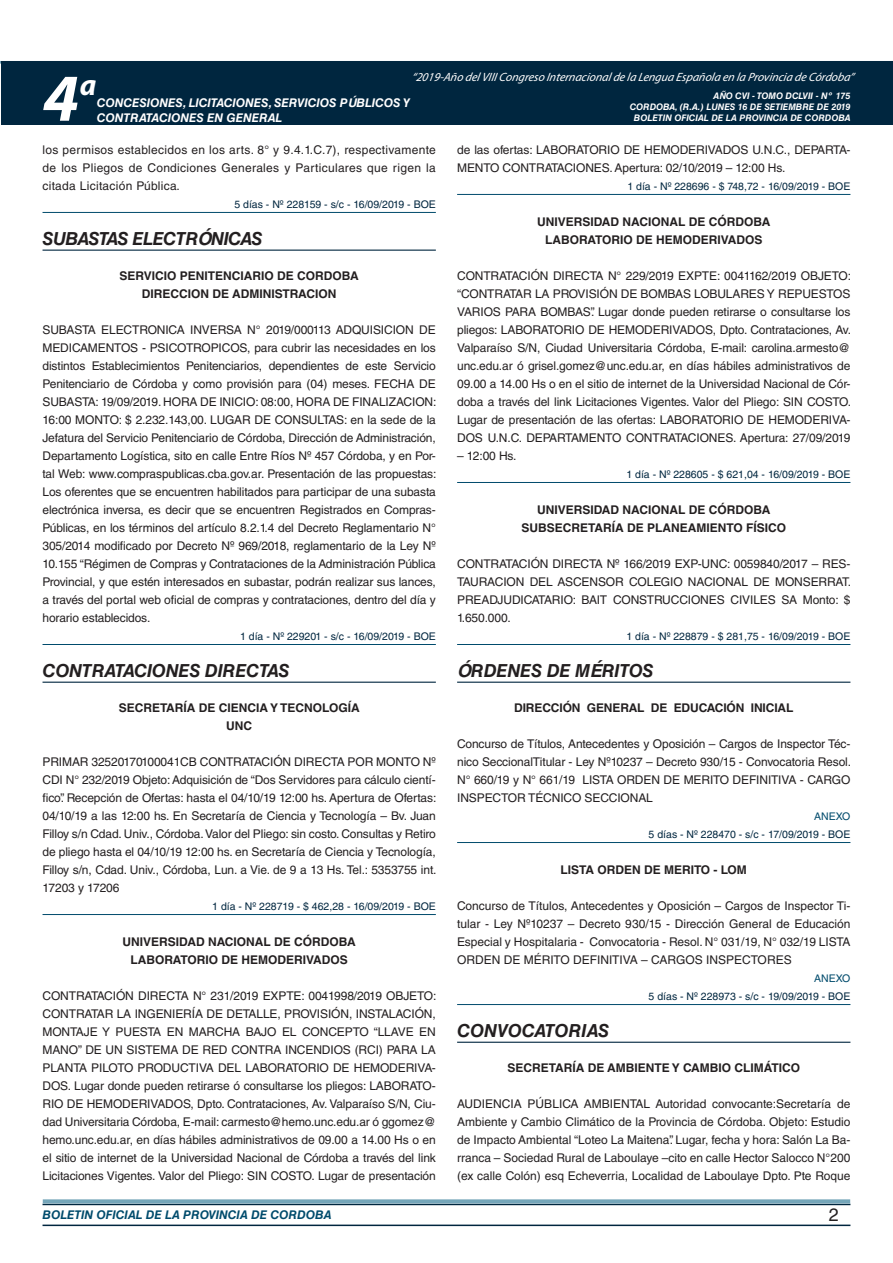
<style>
.page{position:relative;width:893px;height:1263px;background:#fff}
.page>*{position:absolute;margin:0;border:0;box-sizing:border-box;transform-origin:0 0}
.t1{font:italic 700 67.5px "Myriad Pro";color:#fff}
.t2{font:italic 700 30px "Myriad Pro";color:#fff}
.t3{font:italic 700 18px "Helvetica LT Std";letter-spacing:-.01em;color:#231f20}
.t4{font:18px "Helvetica LT Std";color:#231f20}
.t5{font:12px/18px "Helvetica LT Std";letter-spacing:-.01em;color:#231f20;text-align:justify}
.t6{font:700 12px/18px "Helvetica LT Std";color:#231f20;text-align:center}
.t7{font:italic 12px "Myriad Pro";color:#fff}
.t8{font:italic 700 12px/14.4px "Helvetica LT Std";color:#fff}
.t9{font:italic 700 12px "Helvetica LT Std";color:#004b6c}
.t10{font:10.5px "Helvetica LT Std";color:#00263f}
.t11{font:10.5px "Helvetica LT Std";color:#004b6c}
.t12{font:italic 700 9px/10.8px "Helvetica LT Std";color:#fff;text-align:right}
</style>
<div class="page">
<hr style="left:43px;top:1224px;width:807px;height:2px;background:#00263f">
<div style="left:42px;top:1198px;width:809px;height:8px;background:#fff;opacity:.75"></div>
<div style="left:1px;top:61px;width:892px;height:64px;background:#00263f"></div>
<hr style="left:43px;top:212px;width:393px;height:1px;background:#004b6c">
<hr style="left:43px;top:250px;width:393px;height:1px;background:#00263f">
<hr style="left:43px;top:644px;width:393px;height:1px;background:#004b6c">
<hr style="left:43px;top:682px;width:393px;height:1px;background:#00263f">
<hr style="left:43px;top:914px;width:393px;height:1px;background:#004b6c">
<hr style="left:457px;top:194px;width:393px;height:1px;background:#004b6c">
<hr style="left:457px;top:482px;width:393px;height:1px;background:#004b6c">
<hr style="left:457px;top:644px;width:393px;height:1px;background:#004b6c">
<hr style="left:457px;top:682px;width:393px;height:1px;background:#00263f">
<hr style="left:457px;top:842px;width:393px;height:1px;background:#004b6c">
<hr style="left:457px;top:1004px;width:393px;height:1px;background:#004b6c">
<hr style="left:457px;top:1042px;width:393px;height:1px;background:#00263f">
<p class="t7" style="left:412px;top:70px;width:444px">“2019-Año delVIIICongreso Internacionalde la Lengua Esp añola en la Provincia de Córdoba”</p>
<h1 class="t1" style="left:43px;top:54px;width:38px">4</h1>
<h2 class="t2" style="left:80px;top:66px;width:18px">a</h2>
<p class="t12" style="left:630px;top:91px;width:222px">AÑO CVI - TOMO DCLVII - Nº 175<br>CORDOBA, (R.A.) LUNES 16 DE SETIEMBRE DE 2019</p>
<p class="t8" style="left:97px;top:96px;width:315px">CONCESIONES, LICITACIONES, SERVICIOS PÚBLICOS Y<br>CONTRATACIONES EN GENERAL</p>
<p class="t12" style="left:634px;top:112px;width:218px">BOLETIN OFICIAL DE LA PROVINCIA DE CORDOBA</p>
<p class="t5" style="left:43px;top:141px;width:395px">los permisos establecidos en los arts. 8° y 9.4.1.C.7), respectivamente de los Pliegos de Condiciones Generales y Particulares que rigen la citada Licitación Pública.</p>
<p class="t10" style="left:234px;top:198px;width:203px">5 días - Nº 228159 - s/c - 16/09/2019 - BOE</p>
<h3 class="t3" style="left:43px;top:228px;width:221px">SUBASTAS ELECTRÓNICAS</h3>
<p class="t6" style="left:120px;top:266px;width:241px">SERVICIO PENITENCIARIO DE CORDOBA<br>DIRECCION DE ADMINISTRACION</p>
<p class="t5" style="left:43px;top:321px;width:395px">SUBASTA ELECTRONICA INVERSA N° 2019/000113 ADQUISICION DE MEDICAMENTOS - PSICOTROPICOS, para cubrir las necesidades en los distintos Establecimientos Penitenciarios, dependientes de este Servicio Penitenciario de Córdoba y como provisión para (04) meses. FECHA DE SUBASTA: 19/09/2019. HORA DE INICIO: 08:00, HORA DE FINALIZACION:<br>16:00 MONTO: $ 2.232.143,00. LUGAR DE CONSULTAS: en la sede de la Jefatura del Servicio Penitenciario de Córdoba, Dirección de Administración, Departamento Logística, sito en calle Entre Ríos Nº 457 Córdoba, y en Por&shy;tal Web: www.compraspublicas.cba.gov.ar. Presentación de las propuestas:<br>Los oferentes que se encuentren habilitados para participar de una subasta electrónica inversa, es decir que se encuentren Registrados en Compras-Públicas, en los términos del artículo 8.2.1.4 del Decreto Reglamentario N° 305/2014 modificado por Decreto Nº 969/2018, reglamentario de la Ley Nº 10.155 “Régimen de Compras y Contrataciones de la Administración Pública Provincial, y que estén interesados en subastar, podrán realizar sus lances, a través del portal web oficial de compras y contrataciones, dentro del día y horario establecidos.</p>
<p class="t10" style="left:240px;top:630px;width:197px">1 día - Nº 229201 - s/c - 16/09/2019 - BOE</p>
<h3 class="t3" style="left:43px;top:660px;width:248px">CONTRATACIONES DIRECTAS</h3>
<p class="t6" style="left:119px;top:698px;width:17px">SECRETARÍA</p>
<p class="t6" style="left:199px;top:698px;width:37px">DE CIENCIA</p>
<p class="t6" style="left:270px;top:698px;width:27px">Y TECNOLOGÍA</p>
<p class="t6" style="left:226px;top:716px;width:27px">UNC</p>
<p class="t5" style="left:43px;top:753px;width:396px">PRIMAR 32520170100041CB CONTRATACIÓN DIRECTA POR MONTO Nº CDI N° 232/2019 Objeto: Adquisición de “Dos Servidores para cálculo cientí&shy;fico”. Recepción de Ofertas: hasta el 04/10/19 12:00 hs. Apertura de Ofertas:<br>04/10/19 a las 12:00 hs. En Secretaría de Ciencia y Tecnología – Bv. Juan Filloy s/n Cdad. Univ., Córdoba. Valor del Pliego: sin costo. Consultas y Retiro de pliego hasta el 04/10/19 12:00 hs. en Secretaría de Ciencia y Tecnología, Filloy s/n, Cdad. Univ., Córdoba, Lun. a Vie. de 9 a 13 Hs. Tel.: 5353755 int.<br>17203 y 17206</p>
<p class="t10" style="left:212px;top:900px;width:225px">1 día - Nº 228719 - $ 462,28 - 16/09/2019 - BOE</p>
<p class="t6" style="left:123px;top:932px;width:235px">UNIVERSIDAD NACIONAL DE CÓRDOBA<br>LABORATORIO DE HEMODERIVADOS</p>
<p class="t5" style="left:43px;top:987px;width:395px">CONTRATACIÓN DIRECTA N° 231/2019 EXPTE: 0041998/2019 OBJETO:<br>CONTRATAR LA INGENIERÍA DE DETALLE, PROVISIÓN, INSTALACIÓN, MONTAJE Y PUESTA EN MARCHA BAJO EL CONCEPTO “LLAVE EN MANO” DE UN SISTEMA DE RED CONTRA INCENDIOS (RCI) PARA LA PLANTA PILOTO PRODUCTIVA DEL LABORATORIO DE HEMODERIVA-DOS. Lugar donde pueden retirarse ó consultarse los pliegos: LABORATO-RIO DE HEMODERIVADOS, Dpto. Contrataciones, Av. Valparaíso S/N, Ciu&shy;dad Universitaria Córdoba, E-mail: carmesto@hemo.unc.edu.ar ó ggomez@ hemo.unc.edu.ar, en días hábiles administrativos de 09.00 a 14.00 Hs o en el sitio de internet de la Universidad Nacional de Córdoba a través del link Licitaciones Vigentes. Valor del Pliego: SIN COSTO. Lugar de presentación</p>
<p class="t5" style="left:457px;top:141px;width:395px">de las ofertas: LABORATORIO DE HEMODERIVADOS U.N.C., DEPARTA-<br>MENTO CONTRATACIONES. Apertura: 02/10/2019 – 12:00 Hs.</p>
<p class="t10" style="left:627px;top:180px;width:225px">1 día - Nº 228696 - $ 748,72 - 16/09/2019 - BOE</p>
<p class="t6" style="left:537px;top:212px;width:235px">UNIVERSIDAD NACIONAL DE CÓRDOBA<br>LABORATORIO DE HEMODERIVADOS</p>
<p class="t5" style="left:457px;top:267px;width:396px">CONTRATACIÓN DIRECTA N° 229/2019 EXPTE: 0041162/2019 OBJETO: “CONTRATAR LA PROVISIÓN DE BOMBAS LOBULARES Y REPUESTOS VARIOS PARA BOMBAS”. Lugar donde pueden retirarse o consultarse los pliegos: LABORATORIO DE HEMODERIVADOS, Dpto. Contrataciones, Av.<br>Valparaíso S/N, Ciudad Universitaria Córdoba, E-mail: carolina.armesto@ unc.edu.ar ó grisel.gomez@unc.edu.ar, en días hábiles administrativos de 09.00 a 14.00 Hs o en el sitio de internet de la Universidad Nacional de Cór&shy;doba a través del link Licitaciones Vigentes. Valor del Pliego: SIN COSTO.<br>Lugar de presentación de las ofertas: LABORATORIO DE HEMODERIVA-DOS U.N.C. DEPARTAMENTO CONTRATACIONES. Apertura: 27/09/2019</p>
<p class="t5" style="left:457px;top:447px;width:61px">– 12:00 Hs.</p>
<p class="t10" style="left:626px;top:468px;width:226px">1 día - Nº 228605 - $ 621,04 - 16/09/2019 - BOE</p>
<p class="t6" style="left:522px;top:500px;width:250px;text-align:left;text-indent:16px">UNIVERSIDAD NACIONAL DE CÓRDOBA<br>SUBSECRETARÍA</p>
<p class="t6" style="left:627px;top:518px;width:37px">DE PLANEAMIENTO</p>
<p class="t6" style="left:746px;top:518px;width:15px">FÍSICO</p>
<p class="t5" style="left:457px;top:555px;width:396px">CONTRATACIÓN DIRECTA Nº 166/2019 EXP-UNC: 0059840/2017 – RES-TAURACION DEL ASCENSOR COLEGIO NACIONAL DE MONSERRAT.<br>PREADJUDICATARIO: BAIT CONSTRUCCIONES CIVILES SA Monto: $ 1.650.000.</p>
<p class="t10" style="left:626px;top:630px;width:226px">1 día - Nº 228879 - $ 281,75 - 16/09/2019 - BOE</p>
<h3 class="t3" style="left:457px;top:660px;width:198px">ÓRDENES DE MÉRITOS</h3>
<p class="t6" style="left:514px;top:698px;width:281px">DIRECCIÓN GENERAL DE EDUCACIÓN INICIAL</p>
<p class="t5" style="left:457px;top:735px;width:395px">Concurso de Títulos, Antecedentes y Oposición – Cargos de Inspector Téc&shy;nico SeccionalTitular - Ley Nº10237 – Decreto 930/15 - Convocatoria Resol.<br>N° 660/19 y N° 661/19 LISTA ORDEN DE MERITO DEFINITIVA - CARGO INSPECTOR TÉCNICO SECCIONAL</p>
<p class="t11" style="left:814px;top:810px;width:15px">Anexo</p>
<p class="t10" style="left:649px;top:828px;width:203px">5 días - Nº 228470 - s/c - 17/09/2019 - BOE</p>
<p class="t6" style="left:561px;top:860px;width:15px">LISTA</p>
<p class="t6" style="left:597px;top:860px;width:19px">ORDEN</p>
<p class="t6" style="left:644px;top:860px;width:38px">DE MERITO</p>
<p class="t6" style="left:713px;top:860px;width:35px">- LOM</p>
<p class="t5" style="left:457px;top:897px;width:395px">Concurso de Títulos, Antecedentes y Oposición – Cargos de Inspector Ti&shy;tular - Ley Nº10237 – Decreto 930/15 - Dirección General de Educación Especial y Hospitalaria - Convocatoria - Resol. N° 031/19, N° 032/19 LISTA ORDEN DE MÉRITO DEFINITIVA – CARGOS INSPECTORES</p>
<p class="t11" style="left:814px;top:972px;width:38px">ANEXO</p>
<p class="t10" style="left:649px;top:990px;width:203px">5 días - Nº 228973 - s/c - 19/09/2019 - BOE</p>
<h3 class="t3" style="left:457px;top:1020px;width:154px">CONVOCATORIAS</h3>
<p class="t6" style="left:507px;top:1058px;width:17px">SECRETARÍA</p>
<p class="t6" style="left:588px;top:1058px;width:37px">DE AMBIENTE</p>
<p class="t6" style="left:672px;top:1058px;width:29px">Y CAMBIO</p>
<p class="t6" style="left:734px;top:1058px;width:17px">CLIMÁTICO</p>
<p class="t5" style="left:457px;top:1095px;width:395px">AUDIENCIA PÚBLICA AMBIENTAL Autoridad convocante:Secretaría de Ambiente y Cambio Climático de la Provincia de Córdoba. Objeto: Estudio de Impacto Ambiental “Loteo La Maitena”. Lugar, fecha y hora: Salón La Ba&shy;rranca – Sociedad Rural de Laboulaye –cito en calle Hector Salocco N°200 (ex calle Colón) esq Echeverria, Localidad de Laboulaye Dpto. Pte Roque</p>
<p class="t9" style="left:43px;top:1208px;width:290px">BOLETIN OFICIAL DE LA PROVINCIA DE CORDOBA</p>
<h3 class="t4" style="left:829px;top:1204px;width:12px">2</h3>
</div>
